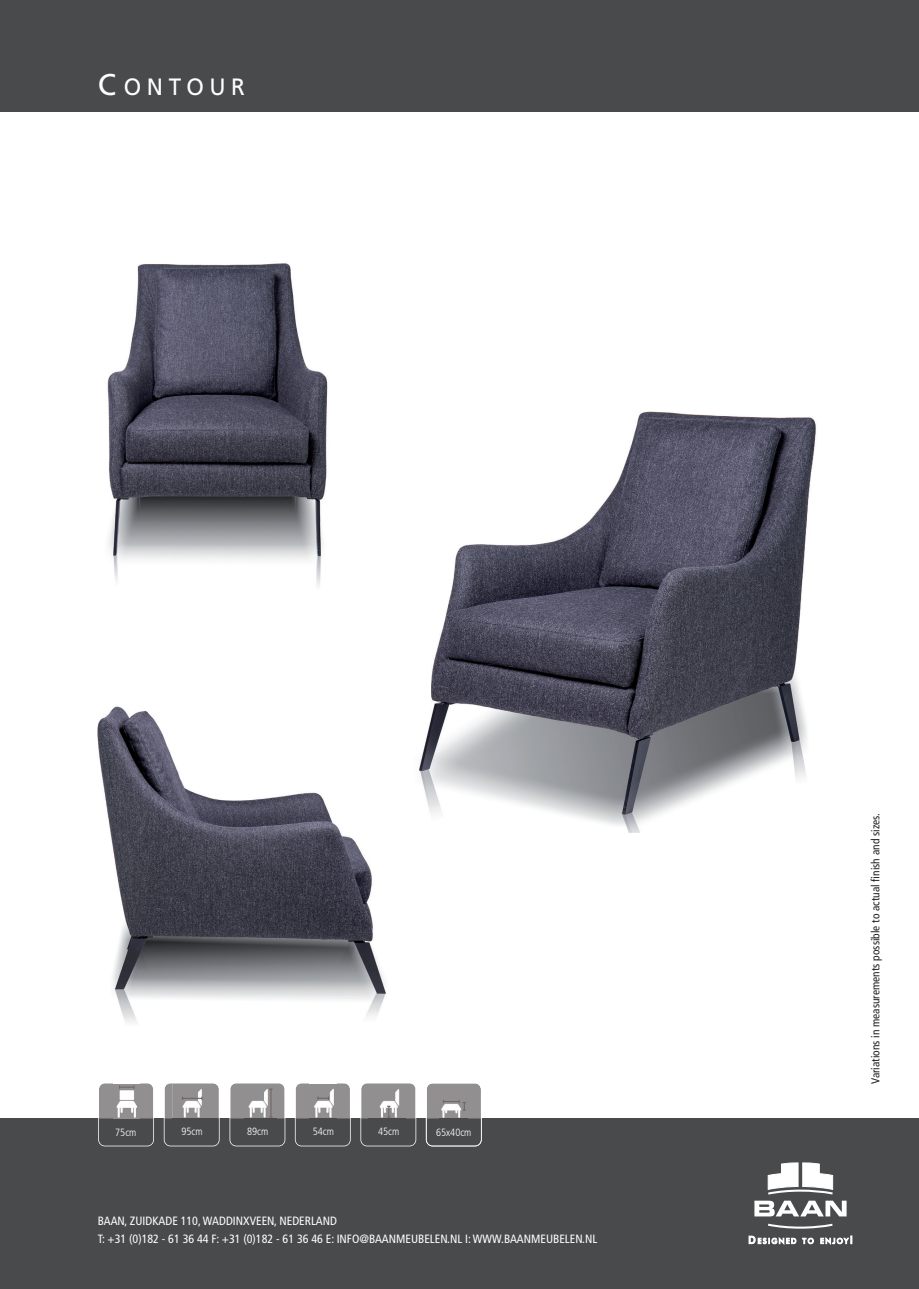
<style>
.page{position:relative;width:919px;height:1289px;background:#fff}
.page>*{position:absolute;margin:0;border:0;box-sizing:border-box;transform-origin:0 0}
.t1{font:23.7px "Frutiger";letter-spacing:.25em;color:#fff;scale:.95 1}
.t2{font:condensed 12px/18px "Frutiger";color:#fff}
.t3{font:condensed 11.55px "Frutiger";color:#231f20}
.t4{font:300 condensed 10.5px "Frutiger";color:#fff}
.s1{font-size:30px}
</style>
<div class="page">
<div style="left:0;top:0;width:918px;height:112px;background:#494a4b"></div>
<div style="left:0;top:1118px;width:918px;height:170px;background:#494a4b"></div>
<svg style="left:768px;top:1223px;width:65px;height:6px"></svg>
<svg style="left:754px;top:1162px;width:92px;height:54px"></svg>
<svg style="left:748px;top:1235px;width:48px;height:9px"></svg>
<svg style="left:802px;top:1237px;width:11px;height:7px"></svg>
<svg style="left:820px;top:1235px;width:32px;height:9px"></svg>
<svg style="left:164px;top:1083px;width:55px;height:63px"></svg>
<svg style="left:229px;top:1083px;width:56px;height:63px"></svg>
<svg style="left:360px;top:1083px;width:56px;height:63px"></svg>
<svg style="left:426px;top:1083px;width:55px;height:63px"></svg>
<svg style="left:98px;top:1083px;width:56px;height:63px"></svg>
<img style="left:440px;top:1092px;width:27px;height:30px">
<img style="left:173px;top:1084px;width:44px;height:37px">
<img style="left:173px;top:1083px;width:44px;height:1px">
<img style="left:244px;top:1084px;width:32px;height:38px">
<svg style="left:295px;top:1083px;width:55px;height:63px"></svg>
<img style="left:369px;top:1086px;width:36px;height:36px">
<img style="left:107px;top:263px;width:221px;height:323px">
<img style="left:97px;top:706px;width:289px;height:317px">
<img style="left:384px;top:411px;width:432px;height:422px">
<h1 class="t1" style="left:98px;top:73px;width:156px"><span class="s1">C</span>ONTOUR</h1>
<p class="t4" style="left:181px;top:1125px;width:23px">95cm</p>
<p class="t4" style="left:247px;top:1125px;width:23px">89cm</p>
<p class="t4" style="left:313px;top:1125px;width:23px">54cm</p>
<p class="t4" style="left:378px;top:1125px;width:23px">45cm</p>
<p class="t4" style="left:115px;top:1125px;width:23px">75cm</p>
<p class="t4" style="left:436px;top:1125px;width:37px">65x40cm</p>
<p class="t2" style="left:98px;top:1212px;width:501px">BAAN, ZUIDKADE 110, WADDINXVEEN, NEDERLAND<br>T: +31 (0)182 - 61 36 44 F: +31 (0)182 - 61 36 46 E: INFO@BAANMEUBELEN.NL I: WWW.BAANMEUBELEN.NL</p>
<p class="t3" style="left:868px;top:1084px;width:272px;rotate:-90deg">Variations in measurements possible to actual finish and sizes.</p>
</div>
